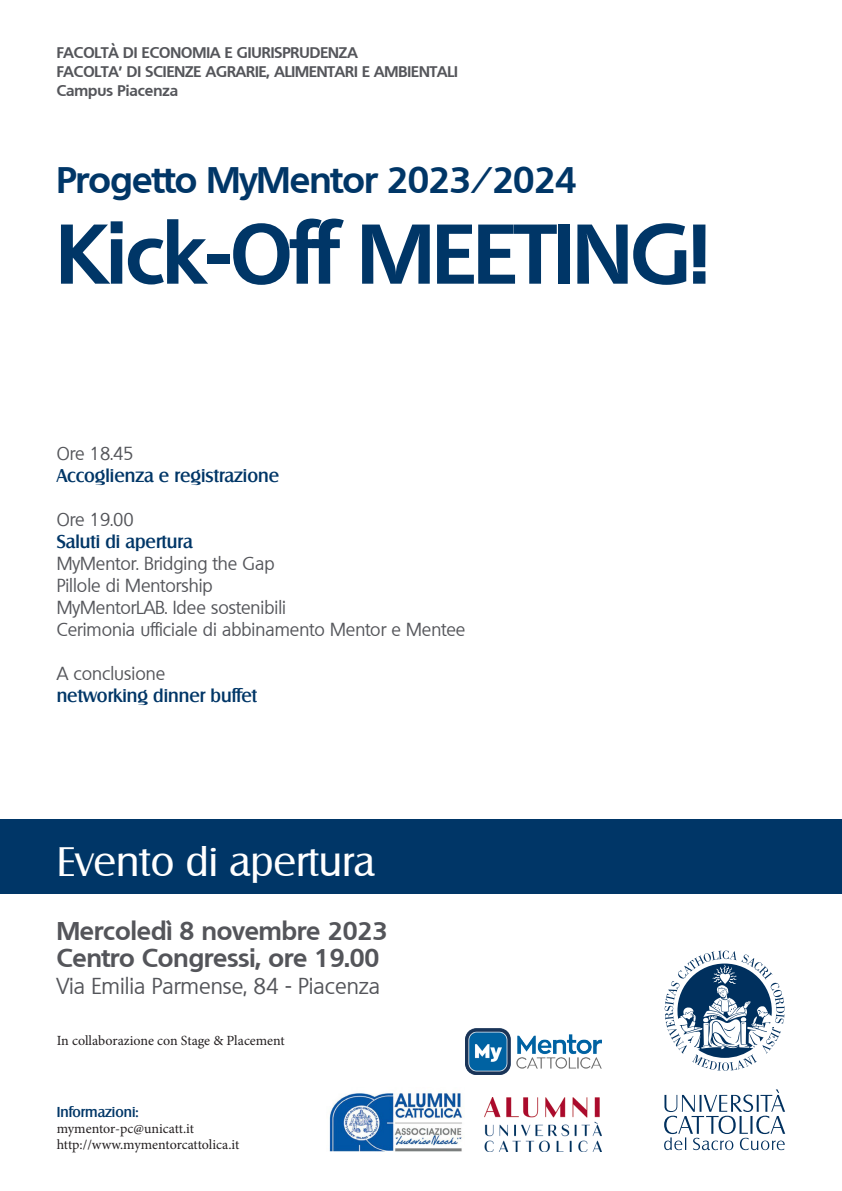
<style>
.page{position:relative;width:842px;height:1191px;background:#fff}
.page>*{position:absolute;margin:0;border:0;box-sizing:border-box;transform-origin:0 0}
.Sottotitolo{font:700 82px "Quebec";letter-spacing:-.015em;color:#003667}
.Evento{font:40px "Salzburg";color:#fff}
.Sottotitolo-2{font:700 36px "Quebec";letter-spacing:-.015em;color:#003667}
.Data{font:700 25px "Quebec";color:#54555a}
.Luogo{font:22px "Quebec";color:#54555a}
.Titolo_3{font:18px "Quebec";color:#54555a}
.Titolo_3-2{font:500 18px "Salzburg";color:#003667}
.Fac-Dip{font:700 15px "Quebec";color:#54555a}
.t1{font:14px "Minion Pro";letter-spacing:-.005em;color:#231f20}
.t2{font:500 14px "Salzburg";color:#003667}
</style>
<div class="page">
<div style="left:0;top:819px;width:842px;height:75px;background:#003667"></div>
<svg style="left:665px;top:950px;width:119px;height:121px"></svg>
<svg style="left:664px;top:1089px;width:121px;height:61px"></svg>
<img style="left:465px;top:1028px;width:136px;height:46px">
<img style="left:329px;top:1093px;width:135px;height:58px">
<img style="left:485px;top:1097px;width:116px;height:54px">
<p class="Fac-Dip" style="left:57px;top:43px;width:302px">FACOLTÀ DI ECONOMIA E GIURISPRUDENZA</p>
<p class="Fac-Dip" style="left:57px;top:62px;width:403px">FACOLTA’ DI SCIENZE AGRARIE, ALIMENTARI E AMBIENTALI</p>
<p class="Fac-Dip" style="left:57px;top:81px;width:123px">Campus Piacenza</p>
<p class="Sottotitolo-2" style="left:57px;top:156px;width:521px">Progetto MyMentor 2023/2024</p>
<p class="Sottotitolo" style="left:57px;top:200px;width:654px">Kick-Off MEETING!</p>
<p class="Titolo_3" style="left:57px;top:442px;width:79px">Ore 18.45</p>
<p class="Titolo_3-2" style="left:57px;top:464px;width:224px">Accoglienza e registrazione</p>
<p class="Titolo_3" style="left:57px;top:508px;width:79px">Ore 19.00</p>
<p class="Titolo_3-2" style="left:57px;top:530px;width:137px">Saluti di apertura</p>
<p class="Titolo_3" style="left:57px;top:552px;width:219px">MyMentor. Bridging the Gap</p>
<p class="Titolo_3" style="left:57px;top:574px;width:158px">Pillole di Mentorship</p>
<p class="Titolo_3" style="left:57px;top:596px;width:231px">MyMentorLAB. Idee sostenibili</p>
<p class="Titolo_3" style="left:57px;top:618px;width:410px">Cerimonia ufficiale di abbinamento Mentor e Mentee</p>
<p class="Titolo_3" style="left:57px;top:662px;width:110px">A conclusione</p>
<p class="Titolo_3-2" style="left:57px;top:684px;width:202px">networking dinner buffet</p>
<p class="Evento" style="left:57px;top:837px;width:319px">Evento di apertura</p>
<p class="Data" style="left:57px;top:914px;width:332px">Mercoledì 8 novembre 2023</p>
<p class="Data" style="left:57px;top:941px;width:324px">Centro Congressi, ore 19.00</p>
<p class="Luogo" style="left:57px;top:972px;width:325px">Via Emilia Parmense, 84 - Piacenza</p>
<p class="t1" style="left:57px;top:1031px;width:230px">In collaborazione con Stage &amp; Placement</p>
<p class="t2" style="left:57px;top:1103px;width:83px">Informazioni:</p>
<p class="t1" style="left:57px;top:1119px;width:139px">mymentor-pc@unicatt.it</p>
<p class="t1" style="left:57px;top:1135px;width:184px">http://www.mymentorcattolica.it</p>
</div>
